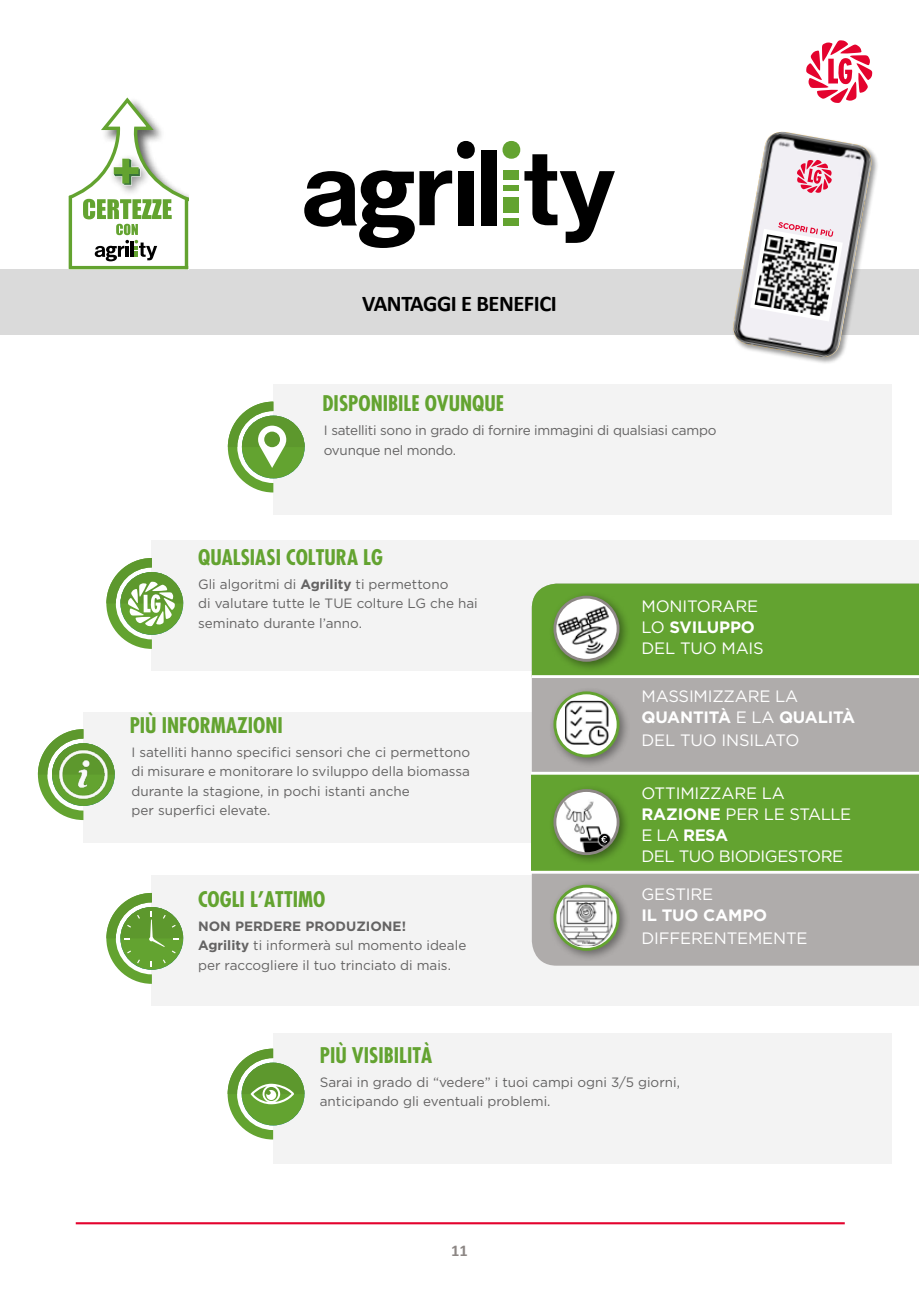
<style>
.page{position:relative;width:919px;height:1289px;background:#fff}
.page>*{position:absolute;margin:0;border:0;box-sizing:border-box;transform-origin:0 0}
.t1{font:700 22.5px "Calibri";letter-spacing:-.02em;color:#000}
.t2{font:700 condensed 21px "Futura";color:#63a330}
.t3{font:16.5px/21px "Gotham";letter-spacing:-.01em;color:#fff}
.t4{font:16.5px/21px "Gotham";letter-spacing:-.03em;color:#fff}
.t5{font:700 16.5px "Gotham";letter-spacing:-.01em;color:#fff}
.t6{font:700 16.5px "Calibri";color:#8d8785}
.t7{font:13.5px/19.5px "Gotham";color:#646363}
.t8{font:13.5px/19.5px "Gotham";letter-spacing:-.02em;color:#646363}
.s1{font-weight:700}
</style>
<div class="page">
<hr style="left:76px;top:1222px;width:768px;height:2px;background:#e4032e">
<svg style="left:806px;top:40px;width:66px;height:63px"></svg>
<div style="left:457px;top:141px;width:18px;height:18px;background:#000;border-radius:50%"></div>
<div style="left:458px;top:171px;width:15px;height:54px;background:#000"></div>
<div style="left:481px;top:150px;width:15px;height:75px;background:#000"></div>
<svg style="left:524px;top:154px;width:90px;height:89px"></svg>
<svg style="left:304px;top:170px;width:148px;height:78px"></svg>
<div style="left:502px;top:141px;width:18px;height:18px;background:#63a330;border-radius:50%"></div>
<div style="left:503px;top:170px;width:16px;height:10px;background:#63a330"></div>
<div style="left:503px;top:218px;width:16px;height:7px;background:#63a330"></div>
<div style="left:503px;top:185px;width:16px;height:6px;background:#63a330"></div>
<div style="left:503px;top:197px;width:16px;height:15px;background:#63a330"></div>
<div style="left:0;top:269px;width:918px;height:66px;background:#dadada"></div>
<div style="left:83px;top:712px;width:489px;height:130px;background:#f3f3f3"></div>
<svg style="left:38px;top:729px;width:77px;height:91px"></svg>
<div style="left:152px;top:541px;width:766px;height:130px;background:#f3f3f3"></div>
<div style="left:273px;top:1033px;width:618px;height:130px;background:#f3f3f3"></div>
<div style="left:273px;top:384px;width:618px;height:130px;background:#f3f3f3"></div>
<div style="left:152px;top:875px;width:766px;height:130px;background:#f3f3f3"></div>
<svg style="left:228px;top:401px;width:76px;height:91px"></svg>
<svg style="left:106px;top:558px;width:77px;height:91px"></svg>
<svg style="left:106px;top:893px;width:77px;height:90px"></svg>
<svg style="left:227px;top:1048px;width:77px;height:91px"></svg>
<div style="left:531px;top:678px;width:387px;height:287px;background:#afacab"></div>
<div style="left:531px;top:583px;width:387px;height:95px;background:#63a330"></div>
<div style="left:548px;top:880px;width:82px;height:81px;background:#000;opacity:.4"></div>
<svg style="left:555px;top:886px;width:63px;height:63px"></svg>
<img style="left:559px;top:892px;width:53px;height:54px">
<div style="left:553px;top:884px;width:66px;height:66px;border:3px solid #63a330;border-radius:50%"></div>
<div style="left:548px;top:591px;width:82px;height:81px;background:#000;opacity:.4"></div>
<svg style="left:555px;top:597px;width:63px;height:63px"></svg>
<img style="left:555px;top:603px;width:57px;height:53px">
<div style="left:553px;top:595px;width:66px;height:66px;border:3px solid #8d8785;border-radius:50%"></div>
<div style="left:548px;top:686px;width:82px;height:82px;background:#000;opacity:.4"></div>
<svg style="left:555px;top:693px;width:63px;height:63px"></svg>
<img style="left:565px;top:700px;width:44px;height:45px">
<div style="left:553px;top:691px;width:66px;height:66px;border:3px solid #63a330;border-radius:50%"></div>
<svg style="left:531px;top:771px;width:387px;height:102px;background:#73aa47"></svg>
<div style="left:553px;top:789px;width:66px;height:66px;border:3px solid #8d8785;border-radius:50%"></div>
<img style="left:50px;top:742px;width:62px;height:65px">
<div style="left:731px;top:130px;width:147px;height:234px;background:#000;opacity:.4"></div>
<svg style="left:731px;top:130px;width:143px;height:230px"></svg>
<svg style="left:69px;top:97px;width:119px;height:169px"></svg>
<hr style="left:69px;top:196px;width:3px;height:73px;background:#63a330">
<hr style="left:185px;top:199px;width:3px;height:70px;background:#63a330">
<hr style="left:69px;top:266px;width:119px;height:3px;background:#63a330">
<h1 class="t1" style="left:362px;top:289px;width:196px">VANTAGGI E BENEFICI</h1>
<h2 class="t2" style="left:322px;top:390px;width:183px">DISPONIBILE OVUNQUE</h2>
<p class="t8" style="left:324px;top:420px;width:394px">I satelliti sono in grado di fornire immagini di qualsiasi campo ovunque nel mondo.</p>
<h2 class="t2" style="left:198px;top:543px;width:186px">QUALSIASI COLTURA LG</h2>
<p class="t7" style="left:198px;top:574px;width:281px">Gli algoritmi di <span class="s1">Agrility</span> ti permettono<br>di valutare tutte le TUE colture LG che hai seminato durante l’anno.</p>
<h2 class="t2" style="left:130px;top:711px;width:155px">PIÙ INFORMAZIONI</h2>
<p class="t7" style="left:131px;top:742px;width:340px">I satelliti hanno specifici sensori che ci permettono di misurare e monitorare lo sviluppo della biomassa durante la stagione, in pochi istanti anche<br>per superfici elevate.</p>
<h2 class="t2" style="left:198px;top:886px;width:129px">COGLI L’ATTIMO</h2>
<p class="t7" style="left:198px;top:916px;width:270px"><span class="s1">NON PERDERE PRODUZIONE!<br>Agrility</span> ti informerà sul momento ideale per raccogliere il tuo trinciato di mais.</p>
<h2 class="t2" style="left:320px;top:1041px;width:114px">PIÙ VISIBILITÀ</h2>
<p class="t3" style="left:641px;top:595px;width:124px">MONITORARE<br>LO <span class="s1">SVILUPPO<br></span>DEL TUO MAIS</p>
<p class="t3" style="left:641px;top:685px;width:215px">MASSIMIZZARE LA<br><span class="s1">QUANTITÀ</span> E LA <span class="s1">QUALITÀ</span></p>
<p class="t3" style="left:641px;top:729px;width:159px">DEL TUO INSILATO</p>
<p class="t4" style="left:641px;top:782px;width:211px">OTTIMIZZARE LA<br><span class="s1">RAZIONE</span> PER LE STALLE<br>E LA <span class="s1">RESA<br></span>DEL TUO BIODIGESTORE</p>
<p class="t3" style="left:641px;top:883px;width:73px">GESTIRE</p>
<p class="t5" style="left:641px;top:904px;width:127px">IL TUO CAMPO</p>
<p class="t3" style="left:641px;top:927px;width:168px">DIFFERENTEMENTE</p>
<p class="t7" style="left:320px;top:1071px;width:361px">Sarai in grado di “vedere” i tuoi campi ogni 3/5 giorni, anticipando gli eventuali problemi.</p>
<p class="t6" style="left:451px;top:1240px;width:18px">11</p>
</div>
